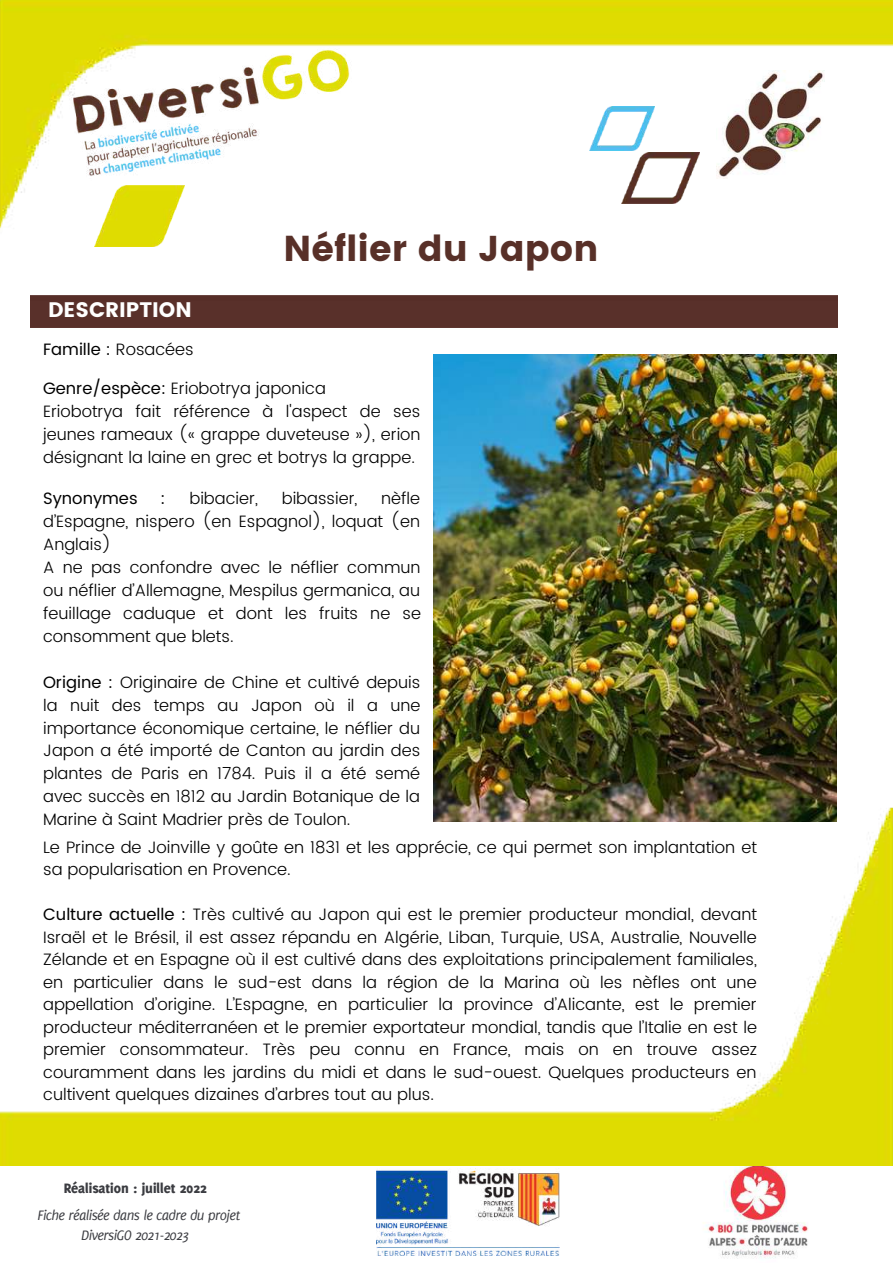
<style>
.page{position:relative;width:893px;height:1264px;background:#fff}
.page>*{position:absolute;margin:0;border:0;box-sizing:border-box;transform-origin:0 0}
.t1{font:35.85px "Poppins";color:#583028}
.t2{font:21px "Poppins";color:#fff}
.t3{font:300 16.5px/23px "Poppins";color:#000}
.t4{font:16.5px "Poppins";color:#000}
.t5{font:italic 15px/20.2px "Delicious";letter-spacing:-.04em;color:#3b3c41;text-align:center}
.t6{font:800 15px "Delicious";color:#3b3c41}
.s1{font-weight:300}
.s2{font-weight:400}
</style>
<div class="page">
<img style="left:0;top:0;width:892px;height:247px">
<img style="left:64px;top:37px;width:295px;height:149px">
<img style="left:94px;top:186px;width:90px;height:60px">
<img style="left:376px;top:1168px;width:183px;height:87px">
<img style="left:621px;top:152px;width:78px;height:52px">
<img style="left:589px;top:107px;width:65px;height:44px">
<div style="left:31px;top:296px;width:806px;height:31px;background:#59302a"></div>
<img style="left:692px;top:1164px;width:131px;height:95px">
<img style="left:0;top:773px;width:892px;height:391px">
<img style="left:717px;top:70px;width:107px;height:108px">
<img style="left:434px;top:354px;width:402px;height:468px">
<p class="t2" style="left:48px;top:297px;width:145px">DESCRIPTION</p>
<h1 class="t1" style="left:283px;top:227px;width:316px">Néflier du Japon</h1>
<p class="t4" style="left:43px;top:340px;width:152px">Famille : <span class="s1">Rosacées</span></p>
<p class="t3" style="left:43px;top:377px;width:379px"><span class="s2">Genre/espèce:</span> Eriobotrya japonica<br>Eriobotrya fait référence à l'aspect de ses jeunes rameaux (« grappe duveteuse »), erion désignant la laine en grec et botrys la grappe.</p>
<p class="t4" style="left:43px;top:488px;width:96px">Synonymes</p>
<p class="t4" style="left:160px;top:488px;width:6px">:</p>
<p class="t3" style="left:189px;top:487px;width:70px">bibacier,</p>
<p class="t3" style="left:282px;top:487px;width:77px">bibassier,</p>
<p class="t3" style="left:43px;top:487px;width:379px;text-indent:338px">nèfle d’Espagne, nispero (en Espagnol), loquat (en<br>Anglais)<br>A ne pas confondre avec le néflier commun ou néflier d’Allemagne, Mespilus germanica, au feuillage caduque et dont les fruits ne se consomment que blets.</p>
<p class="t3" style="left:43px;top:670px;width:379px;text-align:justify"><span class="s2">Origine :</span> Originaire de Chine et cultivé depuis la nuit des temps au Japon où il a une importance économique certaine, le néflier du Japon a été importé de Canton au jardin des plantes de Paris en 1784. Puis il a été semé avec succès en 1812 au Jardin Botanique de la Marine à Saint Madrier près de Toulon.</p>
<p class="t3" style="left:43px;top:835px;width:715px;line-height:22.5px">Le Prince de Joinville y goûte en 1831 et les apprécie, ce qui permet son implantation et sa popularisation en Provence.</p>
<p class="t3" style="left:43px;top:903px;width:715px;line-height:22.5px;text-align:justify"><span class="s2">Culture actuelle :</span> Très cultivé au Japon qui est le premier producteur mondial, devant Israël et le Brésil, il est assez répandu en Algérie, Liban, Turquie, USA, Australie, Nouvelle Zélande et en Espagne où il est cultivé dans des exploitations principalement familiales, en particulier dans le sud-est dans la région de la Marina où les nèfles ont une appellation d’origine. L’Espagne, en particulier la province d’Alicante, est le premier producteur méditerranéen et le premier exportateur mondial, tandis que l’Italie en est le premier consommateur. Très peu connu en France, mais on en trouve assez couramment dans les jardins du midi et dans le sud-ouest. Quelques producteurs en cultivent quelques dizaines d’arbres tout au plus.</p>
<p class="t6" style="left:64px;top:1178px;width:145px">Réalisation : juillet 2022</p>
<p class="t5" style="left:37px;top:1204px;width:204px">Fiche réalisée dans le cadre du projet<br>DiversiGO 2021-2023</p>
</div>
